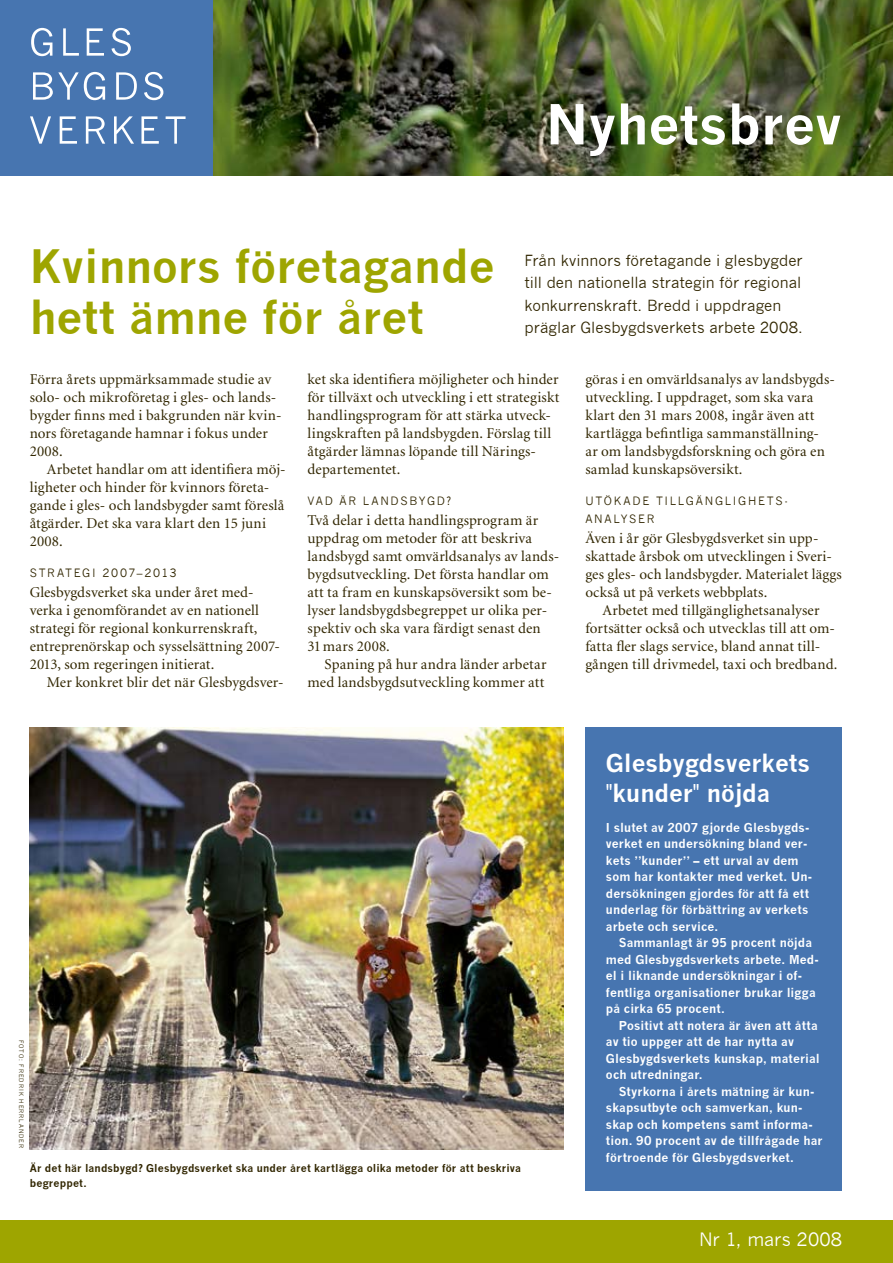
<style>
.page{position:relative;width:893px;height:1263px;background:#fff}
.page>*{position:absolute;margin:0;border:0;box-sizing:border-box;transform-origin:0 0}
.t1{font:700 54px "News Gothic";color:#fff}
.t2{font:700 45px/51px "News Gothic";color:#9ea500}
.t3{font:700 24px/30px "News Gothic";letter-spacing:-.005em;color:#fff}
.t4{font:18px "News Gothic";letter-spacing:.005em;color:#fff}
.t5{font:15px/18px "Minion";letter-spacing:.01em;color:#312600}
.t6{font:15px/22.5px "News Gothic";color:#312600}
.t7{font:700 12px/16.5px "News Gothic";letter-spacing:.01em;color:#fff}
.t8{font:11.25px/18px "News Gothic";letter-spacing:.15em;color:#312600}
.t9{font:700 10.5px/15px "News Gothic";letter-spacing:.015em;color:#312600}
.t10{font:6px "News Gothic";letter-spacing:.155em;color:#312600}
.s1{font-weight:400}
</style>
<div class="page">
<div style="left:585px;top:727px;width:257px;height:464px;background:#4775b0"></div>
<img style="left:213px;top:0;width:680px;height:175px">
<div style="left:0;top:1220px;width:893px;height:43px;background:#9ea500"></div>
<div style="left:0;top:0;width:212px;height:175px;background:#4775b0"></div>
<svg style="left:30px;top:0;width:183px;height:154px"></svg>
<img style="left:30px;top:727px;width:534px;height:422px">
<h1 class="t1" style="left:546px;top:92px;width:297px">Nyhetsbrev</h1>
<h2 class="t2" style="left:30px;top:241px;width:466px">Kvinnors företagande hett ämne för året</h2>
<p class="t5" style="left:308px;top:371px;width:253px">ket ska identifiera möjligheter och hinder för tillväxt och utveckling i ett strategiskt handlingsprogram för att stärka utveck&shy;lingskraften på landsbygden. Förslag till åtgärder lämnas löpande till Närings&shy;departementet.</p>
<p class="t8" style="left:308px;top:492px;width:145px">Vad är lan ds bygd?</p>
<p class="t5" style="left:308px;top:512px;width:253px">Två delar i detta handlingsprogram är uppdrag om metoder för att beskriva landsbygd samt omvärldsanalys av lands&shy;bygdsutveckling. Det första handlar om att ta fram en kunskapsöversikt som be&shy;lyser landsbygdsbegreppet ur olika per&shy;spektiv och ska vara färdigt senast den 31mars 2008.</p>
<p class="t5" style="left:308px;top:656px;width:240px;text-align:right">Spaning på hur andra länder arbetar med landsbygdsutveckling kommer att</p>
<p class="t6" style="left:524px;top:249px;width:280px">Från kvinnors företagande i glesbygder till den nationella strategin för regional konkurrenskraft. Bredd i uppdragen präglar Glesbygdsverkets arbete 2008.</p>
<p class="t5" style="left:30px;top:371px;width:253px">Förra årets uppmärksammade studie av solo- och mikroföretag i gles- och lands&shy;bygder finns med i bakgrunden när kvin&shy;nors företagande hamnar i fokus under<br>2008.</p>
<p class="t5" style="left:30px;top:461px;width:257px;text-indent:17px">Arbetet handlar om att identifiera möj&shy;ligheter och hinder för kvinnors företa&shy;gande i gles- och landsbygder samt föreslå åtgärder. Det ska vara klart den 15 juni 2008.</p>
<p class="t8" style="left:30px;top:564px;width:148px">Strategi 2007–2013</p>
<p class="t5" style="left:30px;top:584px;width:252px">Glesbygdsverket ska under året med&shy;verka i genomförandet av en nationell strategi för regional konkurrenskraft, entreprenörskap och sysselsättning 2007- 2013, som regeringen initierat.</p>
<p class="t5" style="left:47px;top:674px;width:238px">Mer konkret blir det när Glesbygdsver-</p>
<p class="t5" style="left:585px;top:371px;width:251px">göras i en omvärldsanalys av landsbygds&shy;utveckling. I uppdraget, som ska vara klart den 31 mars 2008, ingår även att kartlägga befintliga sammanställning&shy;ar om landsbygdsforskning och göra en samlad kunskapsöversikt.</p>
<p class="t8" style="left:585px;top:492px;width:204px">Utökade tillgän glighets&shy;an alyser</p>
<p class="t5" style="left:585px;top:530px;width:258px">Även i år gör Glesbygdsverket sin upp&shy;skattade årsbok om utvecklingen i Sveri&shy;ges gles- och landsbygder. Materialet läggs också ut på verkets webbplats.</p>
<p class="t5" style="left:585px;top:602px;width:254px;text-indent:17px">Arbetet med tillgänglighetsanalyser fortsätter också och utvecklas till att om&shy;fatta fler slags service, bland annat till&shy;gången till drivmedel, taxi och bredband.</p>
<p class="t10" style="left:25px;top:1040px;width:110px;rotate:90deg">Foto: fredrik herrlan der</p>
<p class="t9" style="left:30px;top:1160px;width:493px">Är det här landsbygd? Glesbygdsverket ska under året kartlägga olika metoder för att beskriva begreppet.</p>
<h3 class="t3" style="left:606px;top:748px;width:206px">Glesbygdsverkets <span class="s1">"</span>kunder<span class="s1">"</span> nöjda</h3>
<p class="t7" style="left:606px;top:819px;width:208px">I slutet av 2007 gjorde Glesbygds&shy;verket en undersökning bland ver&shy;kets ”kunder” – ett urval av dem som har kontakter med verket. Un&shy;dersökningen gjordes för att få ett underlag för förbättring av verkets arbete och service.</p>
<p class="t7" style="left:606px;top:934px;width:214px;text-indent:13px">Sammanlagt är 95 procent nöjda med Glesbygdsverkets arbete. Med&shy;el i liknande undersökningar i of&shy;fentliga organisationer brukar ligga på cirka 65 procent.</p>
<p class="t7" style="left:606px;top:1017px;width:215px;text-indent:13px">Positivt att notera är även att åtta av tio uppger att de har nytta av<br>Glesbygdsverkets kunskap, material och utredningar.</p>
<p class="t7" style="left:606px;top:1083px;width:218px;text-indent:13px">Styrkorna i årets mätning är kun&shy;skapsutbyte och samverkan, kun&shy;skap och kompetens samt informa&shy;tion. 90 procent av de tillfrågade har förtroende för Glesbygdsverket.</p>
<p class="t4" style="left:699px;top:1229px;width:144px">Nr 1, mars 2008</p>
</div>
